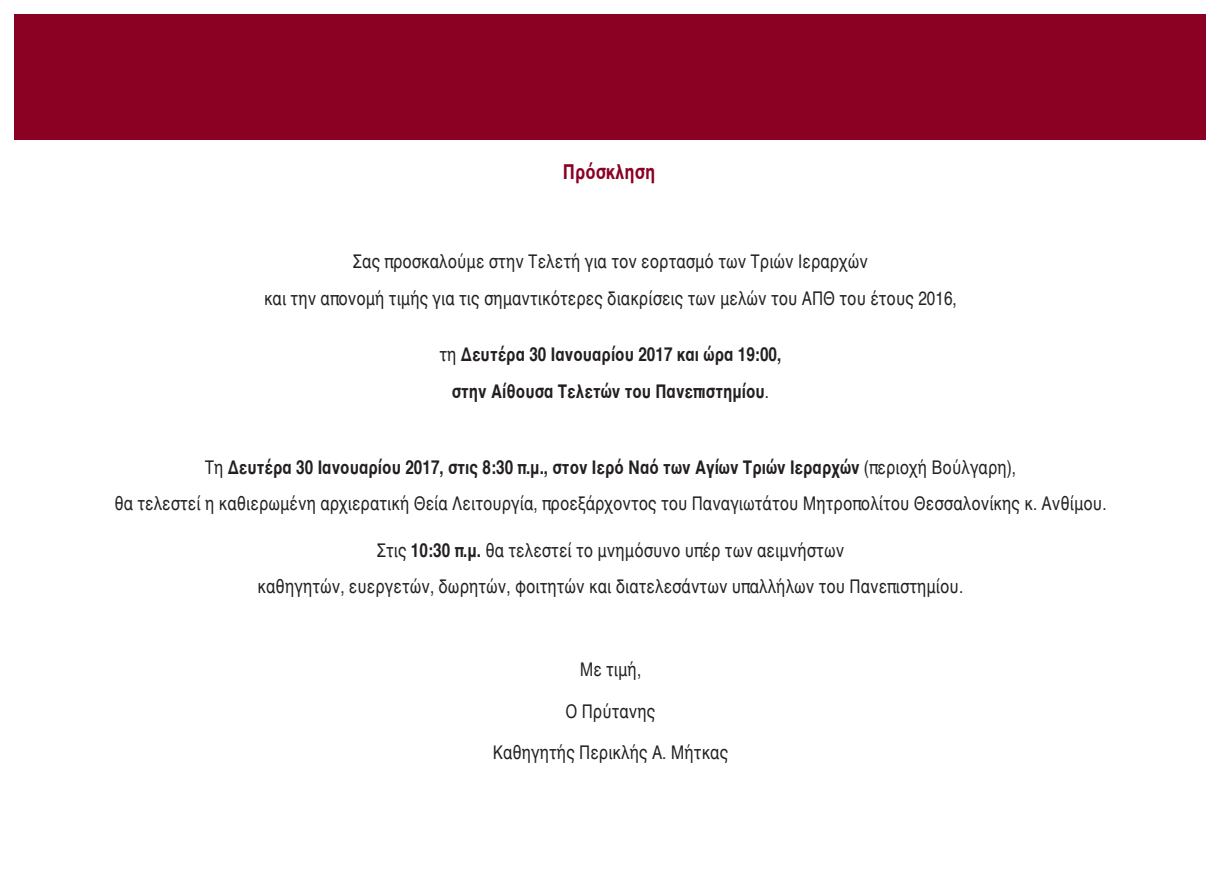
<style>
.page{position:relative;width:1221px;height:874px;background:#fff}
.page>*{position:absolute;margin:0;border:0;box-sizing:border-box;transform-origin:0 0}
.t1{font:700 21px "Helvetica";color:#8a0124;scale:.8 1}
.t2{font:19.25px/36.4px "Helvetica";color:#231f20;text-align:center;scale:.8 1}
.t3{font:700 19.25px/36.4px "Helvetica";color:#231f20;text-align:center;scale:.8 1}
.s1{font-weight:400}
.s2{font-weight:700}
</style>
<div class="page">
<div style="left:15px;top:15px;width:1190px;height:125px;background:#8a0124"></div>
<p class="t1" style="left:563px;top:163px;width:117px">Πρόσκληση</p>
<p class="t2" style="left:264px;top:245px;width:867px">Σας προσκαλούμε στην Τελετή για τον εορτασμό των Τριών Ιεραρχών<br>και την απονομή τιμής για τις σημαντικότερες διακρίσεις των μελών του ΑΠΘ του έτους 2016,</p>
<p class="t3" style="left:439px;top:337px;width:429px"><span class="s1">τη</span> Δευτέρα 30 Ιανουαρίου 2017 και ώρα 19:00, στην Αίθουσα Τελετών του Πανεπιστημίου<span class="s1">.</span></p>
<p class="t2" style="left:114px;top:450px;width:1241px">Τη <span class="s2">Δευτέρα 30 Ιανουαρίου 2017, στις 8:30 π.μ., στον Ιερό Ναό των Αγίων Τριών Ιεραρχών</span> (περιοχή Βούλγαρη),<br>θα τελεστεί η καθιερωμένη αρχιερατική Θεία Λειτουργία, προεξάρχοντος του Παναγιωτάτου Μητροπολίτου Θεσσαλονίκης κ. Ανθίμου.</p>
<p class="t2" style="left:258px;top:533px;width:883px">Στις <span class="s2">10:30 π.μ.</span> θα τελεστεί το μνημόσυνο υπέρ των αειμνήστων<br>καθηγητών, ευεργετών, δωρητών, φοιτητών και διατελεσάντων υπαλλήλων του Πανεπιστημίου.</p>
<p class="t2" style="left:492px;top:650px;width:296px;line-height:41.5px">Με τιμή,<br>Ο Πρύτανης<br>Καθηγητής Περικλής Α. Μήτκας</p>
</div>
